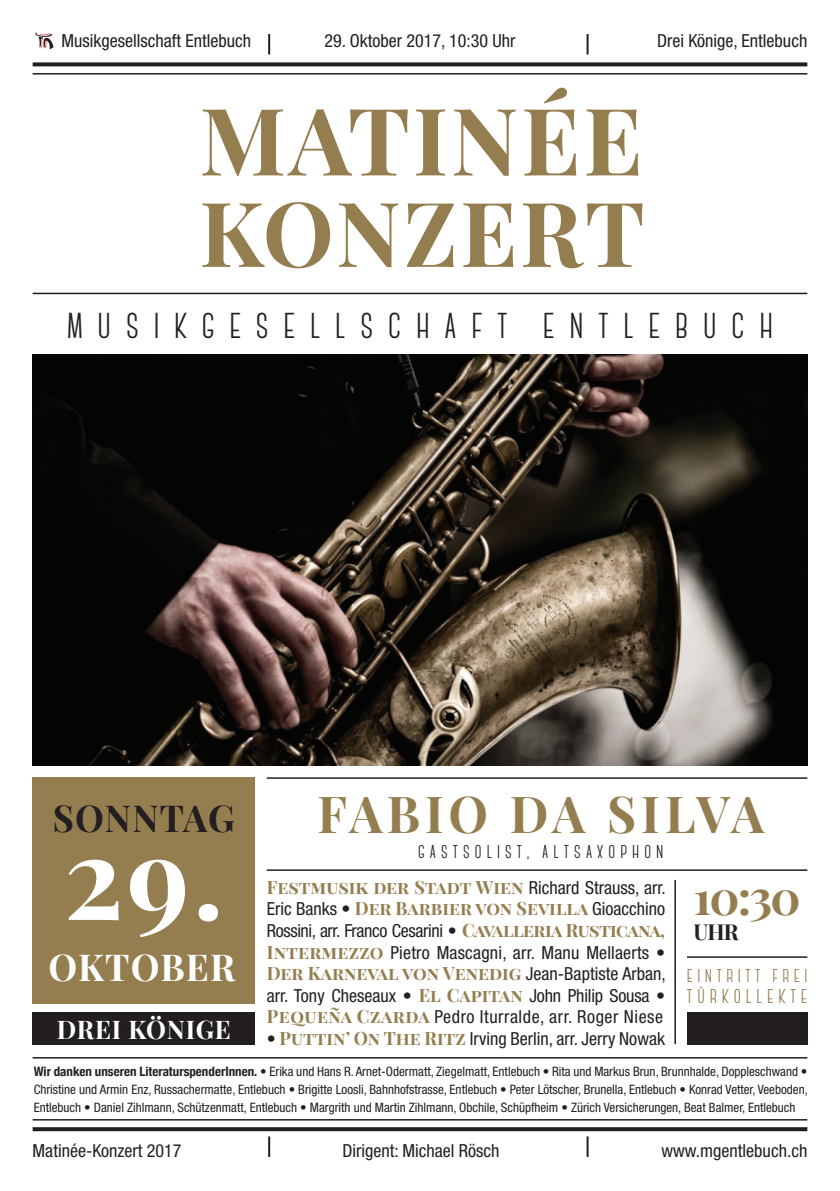
<style>
.page{position:relative;width:840px;height:1191px;background:#fff}
.page>*{position:absolute;margin:0;border:0;box-sizing:border-box;transform-origin:0 0}
.t1{font:700 113.4px "Playfair Display SC";color:#fff}
.t2{font:700 93.4px "Playfair Display SC";letter-spacing:.03em;color:#947e4f}
.t3{font:700 89.8px "Playfair Display SC";letter-spacing:.03em;color:#947e4f}
.t4{font:700 50px "Playfair Display SC";letter-spacing:.08em;color:#947e4f}
.t5{font:700 46.8px "Playfair Display SC";color:#947e4f}
.t6{font:700 36.4px "Playfair Display SC";letter-spacing:.025em;color:#231f20}
.t7{font:700 36.4px "Playfair Display SC";letter-spacing:.03em;color:#fff}
.t8{font:700 36px "Canter";letter-spacing:.41em;color:#231f20}
.t9{font:700 25.2px "Playfair Display SC";letter-spacing:.025em;color:#fff}
.t10{font:700 21.6px "Playfair Display SC";color:#231f20}
.t11{font:700 20px "Canter";letter-spacing:.24em;color:#947e4f}
.t12{font:700 18.6px "Canter";letter-spacing:.27em;color:#231f20}
.t13{font:700 18.6px "Canter";letter-spacing:.24em;color:#947e4f}
.t14{font:condensed 18px/21.6px "Helvetica Neue LT Std";color:#231f20;text-align:justify}
.t15{font:700 18px "Playfair Display SC";color:#947e4f}
.t16{font:condensed 13px/18px "Helvetica Neue LT Std";color:#231f20;text-align:justify}
.s1{font-family:"Helvetica Neue LT Std";font-weight:400;font-stretch:condensed;color:#231f20}
.s2{font-family:"Playfair Display SC";font-weight:700;font-stretch:normal;color:#947e4f}
.s3{font-family:"Helvetica Neue";font-weight:700}
</style>
<div class="page">
<svg style="left:33px;top:62px;width:773px;height:4px;background:#373435"></svg>
<hr style="left:33px;top:293px;width:773px;height:1px;background:#231f20">
<hr style="left:33px;top:73px;width:773px;height:1px;background:#231f20">
<hr style="left:266px;top:777px;width:540px;height:2px;background:#231f20">
<div style="left:33px;top:777px;width:222px;height:226px;background:#947e4f"></div>
<div style="left:33px;top:1012px;width:222px;height:33px;background:#231f20"></div>
<svg style="left:33px;top:1127px;width:773px;height:4px;background:#2e2a2b"></svg>
<hr style="left:33px;top:1119px;width:773px;height:1px;background:#231f20">
<img style="left:33px;top:355px;width:773px;height:410px">
<hr style="left:266px;top:869px;width:540px;height:2px;background:#231f20">
<hr style="left:674px;top:880px;width:1px;height:164px;background:#231f20">
<hr style="left:686px;top:956px;width:120px;height:1px;background:#231f20">
<hr style="left:586px;top:1136px;width:2px;height:21px;background:#231f20">
<hr style="left:268px;top:1136px;width:2px;height:21px;background:#231f20">
<hr style="left:586px;top:34px;width:2px;height:21px;background:#231f20">
<hr style="left:268px;top:34px;width:2px;height:21px;background:#231f20">
<div style="left:686px;top:1012px;width:120px;height:33px;background:#231f20"></div>
<hr style="left:33px;top:1057px;width:773px;height:1px;background:#231f20">
<svg style="left:35px;top:33px;width:19px;height:16px"></svg>
<h3 class="t14" style="left:61px;top:30px;width:191px">Musikgesellschaft Entlebuch</h3>
<h3 class="t14" style="left:324px;top:30px;width:192px">29. Oktober 2017, 10:30 Uhr</h3>
<h3 class="t14" style="left:657px;top:30px;width:151px">Drei Könige, Entlebuch</h3>
<h2 class="t2" style="left:199px;top:83px;width:444px">MATINÉE</h2>
<h3 class="t3" style="left:199px;top:178px;width:446px">KONZERT</h3>
<h3 class="t8" style="left:67px;top:307px;width:707px">MUSIKGESELLSCHAFT ENTLEBUCH</h3>
<h3 class="t6" style="left:53px;top:796px;width:183px">SONNTAG</h3>
<h1 class="t1" style="left:64px;top:807px;width:161px">29.</h1>
<h3 class="t7" style="left:48px;top:945px;width:188px">OKTOBER</h3>
<h3 class="t9" style="left:57px;top:1013px;width:175px">DREI KÖNIGE</h3>
<h3 class="t4" style="left:317px;top:783px;width:448px">FABIO DA SILVA</h3>
<h3 class="t12" style="left:418px;top:842px;width:247px">GASTSOLIST, ALTSAXOPHON</h3>
<h3 class="t15" style="left:266px;top:876px;width:400px">Festmusik der Stadt Wien <span class="s1">Richard Strauss, arr.</span></h3>
<h3 class="t14" style="left:266px;top:898px;width:399px">Eric Banks • <span class="s2">Der Barbier von Sevilla</span> Gioacchino Rossini, arr. Franco Cesarini • <span class="s2">Cavalleria Rusticana, Intermezzo</span> Pietro Mascagni, arr. Manu Mellaerts •</h3>
<h3 class="t15" style="left:266px;top:962px;width:400px">Der Karneval von Venedig <span class="s1">Jean-Baptiste Arban,</span></h3>
<h3 class="t14" style="left:266px;top:984px;width:399px">arr. Tony Cheseaux • <span class="s2">El Capitan</span> John Philip Sousa •<br><span class="s2">Pequeña Czarda</span> Pedro Iturralde, arr. Roger Niese</h3>
<h3 class="t14" style="left:266px;top:1027px;width:399px">• <span class="s2">Puttin’ On The Ritz</span> Irving Berlin, arr. Jerry Nowak</h3>
<h3 class="t5" style="left:693px;top:868px;width:109px">10:30</h3>
<h3 class="t10" style="left:693px;top:918px;width:47px">UHR</h3>
<h3 class="t13" style="left:686px;top:966px;width:122px">EINTRITT FREI</h3>
<h3 class="t11" style="left:686px;top:986px;width:122px">TÜRKOLLEKTE</h3>
<p class="t16" style="left:34px;top:1062px;width:775px"><span class="s3">Wir danken unseren LiteraturspenderInnen.</span> • Erika und Hans R. Arnet-Odermatt, Ziegelmatt, Entlebuch • Rita und Markus Brun, Brunnhalde, Doppleschwand • Christine und Armin Enz, Russachermatte, Entlebuch • Brigitte Loosli, Bahnhofstrasse, Entlebuch • Peter Lötscher, Brunella, Entlebuch • Konrad Vetter, Veeboden, Entlebuch • Daniel Zihlmann, Schützenmatt, Entlebuch • Margrith und Martin Zihlmann, Obchile, Schüpfheim • Zürich Versicherungen, Beat Balmer, Entlebuch</p>
<h3 class="t14" style="left:342px;top:1139px;width:158px">Dirigent: Michael Rösch</h3>
<h3 class="t14" style="left:33px;top:1139px;width:150px">Matinée-Konzert 2017</h3>
<h3 class="t14" style="left:661px;top:1139px;width:147px">www.mgentlebuch.ch</h3>
</div>
